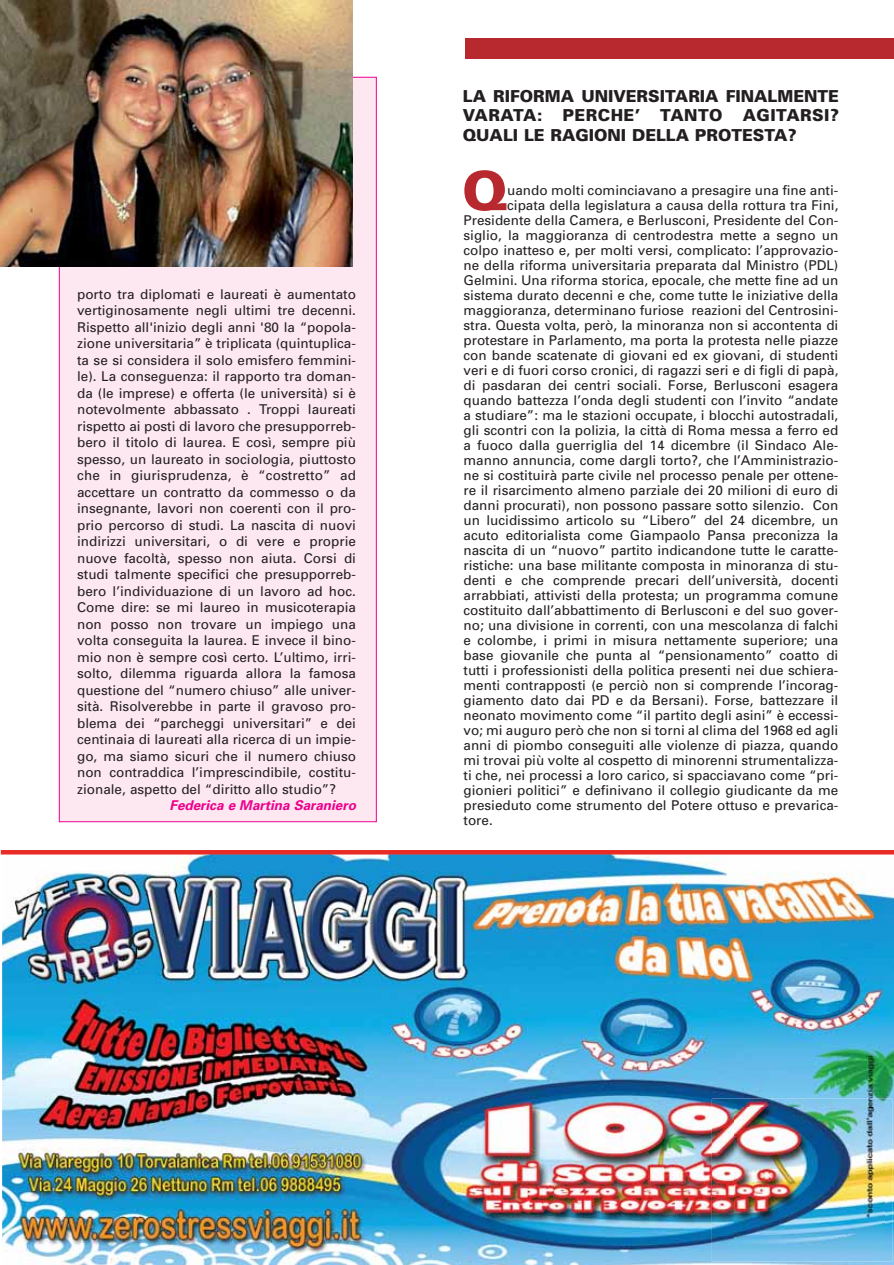
<style>
.page{position:relative;width:894px;height:1265px;background:#fff}
.page>*{position:absolute;margin:0;border:0;box-sizing:border-box;transform-origin:0 0}
.t1{font:900 54.15px "Univers";color:#b8292f}
.t2{font:900 16.5px/19px "Univers";color:#231f20;text-align:justify}
.t3{font:13.5px/16.5px "Univers";color:#231f20;text-align:justify}
.t4{font:italic 700 13.5px "Univers";color:#ec008c}
</style>
<div class="page">
<div style="left:60px;top:78px;width:316px;height:743px;background:#fde8f1"></div>
<img style="left:0;top:0;width:353px;height:267px">
<img style="left:2px;top:854px;width:892px;height:411px">
<img style="left:712px;top:1098px;width:181px;height:163px">
<img style="left:735px;top:1108px;width:150px;height:151px">
<svg style="left:842px;top:1227px;width:8px;height:10px"></svg>
<hr style="left:1px;top:850px;width:893px;height:4px;background:#e82b25">
<div style="left:465px;top:38px;width:429px;height:21px;background:#b8292f"></div>
<p class="t3" style="left:77px;top:287px;width:280px">porto tra diplomati e laureati è aumentato vertiginosamente negli ultimi tre decenni.<br>Rispetto all'inizio degli anni '80 la “popola&shy;zione universitaria” è triplicata (quintuplica&shy;ta se si considera il solo emisfero femmini&shy;le). La conseguenza: il rapporto tra doman&shy;da (le imprese) e offerta (le università) si è notevolmente abbassato . Troppi laureati rispetto ai posti di lavoro che presupporreb&shy;bero il titolo di laurea. E così, sempre più spesso, un laureato in sociologia, piuttosto che in giurisprudenza, è “costretto” ad accettare un contratto da commesso o da insegnante, lavori non coerenti con il pro&shy;prio percorso di studi. La nascita di nuovi indirizzi universitari, o di vere e proprie nuove facoltà, spesso non aiuta. Corsi di studi talmente specifici che presupporreb&shy;bero l’individuazione di un lavoro ad hoc.<br>Come dire: se mi laureo in musicoterapia non posso non trovare un impiego una volta conseguita la laurea. E invece il bino&shy;mio non è sempre così certo. L’ultimo, irri&shy;solto, dilemma riguarda allora la famosa questione del “numero chiuso” alle univer&shy;sità. Risolverebbe in parte il gravoso pro&shy;blema dei “parcheggi universitari” e dei centinaia di laureati alla ricerca di un impie&shy;go, ma siamo sicuri che il numero chiuso non contraddica l’imprescindibile, costitu&shy;zionale, aspetto del “diritto allo studio”?</p>
<p class="t4" style="left:170px;top:800px;width:191px">Federica e Martina Saraniero</p>
<p class="t2" style="left:463px;top:87px;width:377px">LA RIFORMA UNIVERSITARIA FINALMENTE VARATA: PERCHE’ TANTO AGITARSI?<br>QUALI LE RAGIONI DELLA PROTESTA?</p>
<h1 class="t1" style="left:462px;top:160px;width:47px">Q</h1>
<p class="t3" style="left:507px;top:184px;width:333px">uando molti cominciavano a presagire una fine anti-</p>
<p class="t3" style="left:507px;top:199px;width:333px">cipata della legislatura a causa della rottura tra Fini,</p>
<p class="t3" style="left:463px;top:214px;width:376px">Presidente della Camera, e Berlusconi, Presidente del Con-</p>
<p class="t3" style="left:463px;top:229px;width:376px">siglio, la maggioranza di centrodestra mette a segno un</p>
<p class="t3" style="left:463px;top:244px;width:376px">colpo inatteso e, per molti versi, complicato: l’approvazio-</p>
<p class="t3" style="left:463px;top:259px;width:376px">ne della riforma universitaria preparata dal Ministro (PDL)</p>
<p class="t3" style="left:463px;top:274px;width:376px">Gelmini. Una riforma storica, epocale, che mette fine ad un</p>
<p class="t3" style="left:463px;top:289px;width:376px">sistema durato decenni e che, come tutte le iniziative della</p>
<p class="t3" style="left:463px;top:304px;width:376px">maggioranza, determinano furiose reazioni del Centrosini-</p>
<p class="t3" style="left:463px;top:319px;width:376px">stra. Questa volta, però, la minoranza non si accontenta di</p>
<p class="t3" style="left:463px;top:334px;width:376px">protestare in Parlamento, ma porta la protesta nelle piazze</p>
<p class="t3" style="left:463px;top:349px;width:376px">con bande scatenate di giovani ed ex giovani, di studenti</p>
<p class="t3" style="left:463px;top:364px;width:376px">veri e di fuori corso cronici, di ragazzi seri e di figli di papà,</p>
<p class="t3" style="left:463px;top:379px;width:376px">di pasdaran dei centri sociali. Forse, Berlusconi esagera</p>
<p class="t3" style="left:463px;top:394px;width:376px">quando battezza l’onda degli studenti con l’invito “andate</p>
<p class="t3" style="left:463px;top:409px;width:376px">a studiare”: ma le stazioni occupate, i blocchi autostradali,</p>
<p class="t3" style="left:463px;top:424px;width:376px">gli scontri con la polizia, la città di Roma messa a ferro ed</p>
<p class="t3" style="left:463px;top:439px;width:376px">a fuoco dalla guerriglia del 14 dicembre (il Sindaco Ale-</p>
<p class="t3" style="left:463px;top:454px;width:376px">manno annuncia, come dargli torto?, che l’Amministrazio-</p>
<p class="t3" style="left:463px;top:469px;width:376px">ne si costituirà parte civile nel processo penale per ottene-</p>
<p class="t3" style="left:463px;top:484px;width:376px">re il risarcimento almeno parziale dei 20 milioni di euro di</p>
<p class="t3" style="left:463px;top:499px;width:376px">danni procurati), non possono passare sotto silenzio. Con</p>
<p class="t3" style="left:463px;top:514px;width:376px">un lucidissimo articolo su “Libero” del 24 dicembre, un</p>
<p class="t3" style="left:463px;top:529px;width:376px">acuto editorialista come Giampaolo Pansa preconizza la</p>
<p class="t3" style="left:463px;top:544px;width:376px">nascita di un “nuovo” partito indicandone tutte le caratte-</p>
<p class="t3" style="left:463px;top:559px;width:376px">ristiche: una base militante composta in minoranza di stu-</p>
<p class="t3" style="left:463px;top:574px;width:376px">denti e che comprende precari dell’università, docenti</p>
<p class="t3" style="left:463px;top:589px;width:376px">arrabbiati, attivisti della protesta; un programma comune</p>
<p class="t3" style="left:463px;top:604px;width:376px">costituito dall’abbattimento di Berlusconi e del suo gover-</p>
<p class="t3" style="left:463px;top:619px;width:376px">no; una divisione in correnti, con una mescolanza di falchi</p>
<p class="t3" style="left:463px;top:634px;width:376px">e colombe, i primi in misura nettamente superiore; una</p>
<p class="t3" style="left:463px;top:649px;width:376px">base giovanile che punta al “pensionamento” coatto di</p>
<p class="t3" style="left:463px;top:664px;width:376px">tutti i professionisti della politica presenti nei due schiera-</p>
<p class="t3" style="left:463px;top:679px;width:376px">menti contrapposti (e perciò non si comprende l’incorag-</p>
<p class="t3" style="left:463px;top:694px;width:376px">giamento dato dai PD e da Bersani). Forse, battezzare il</p>
<p class="t3" style="left:463px;top:709px;width:376px">neonato movimento come “il partito degli asini” è eccessi-</p>
<p class="t3" style="left:463px;top:724px;width:376px">vo; mi auguro però che non si torni al clima del 1968 ed agli</p>
<p class="t3" style="left:463px;top:739px;width:376px">anni di piombo conseguiti alle violenze di piazza, quando</p>
<p class="t3" style="left:463px;top:754px;width:376px">mi trovai più volte al cospetto di minorenni strumentalizza-</p>
<p class="t3" style="left:463px;top:769px;width:376px">ti che, nei processi a loro carico, si spacciavano come “pri-</p>
<p class="t3" style="left:463px;top:784px;width:376px">gionieri politici” e definivano il collegio giudicante da me</p>
<p class="t3" style="left:463px;top:799px;width:376px">presieduto come strumento del Potere ottuso e prevarica-</p>
<p class="t3" style="left:463px;top:814px;width:31px">tore.</p>
</div>
